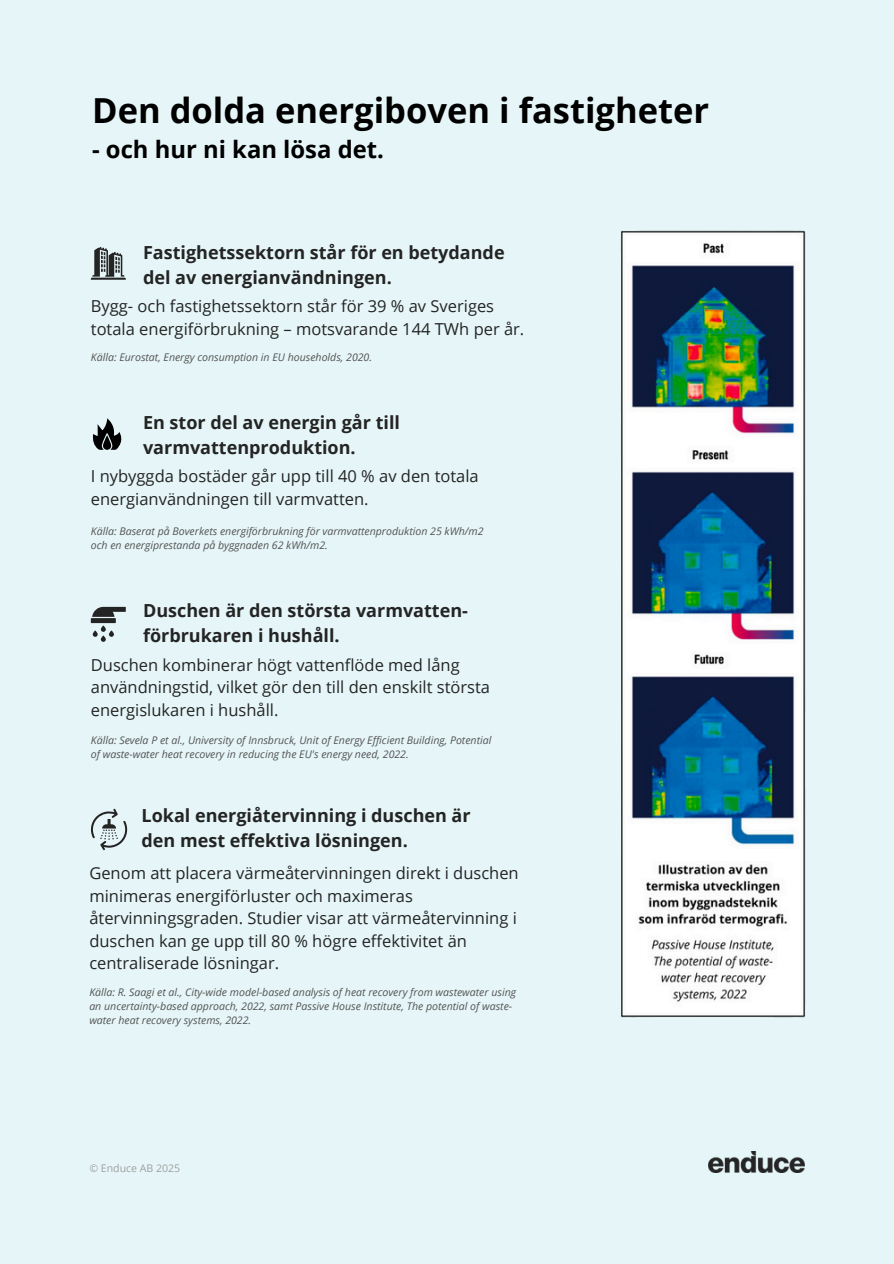
<style>
.page{position:relative;width:894px;height:1264px;background:#fff}
.page>*{position:absolute;margin:0;border:0;box-sizing:border-box;transform-origin:0 0}
.t1{font:700 34.5px "Open Sans";color:#000}
.t2{font:700 23.85px "Open Sans";color:#000}
.t3{font:700 18px/24.8px "Open Sans";color:#242424}
.t4{font:16.5px/22.5px "Open Sans";color:#242424}
.t5{font:italic 10.5px/14.1px "Open Sans";color:#545454}
.t6{font:10.5px "Open Sans";color:#a0a0a0}
</style>
<div class="page">
<div style="left:0;top:0;width:893px;height:1263px;background:#e6f6f8"></div>
<svg style="left:91px;top:808px;width:37px;height:42px"></svg>
<svg style="left:91px;top:247px;width:35px;height:32px"></svg>
<div style="left:91px;top:618px;width:25px;height:5px;background:#242424"></div>
<svg style="left:93px;top:625px;width:21px;height:16px"></svg>
<svg style="left:92px;top:607px;width:34px;height:10px"></svg>
<img style="left:620px;top:230px;width:186px;height:788px">
<svg style="left:92px;top:418px;width:30px;height:32px"></svg>
<img style="left:708px;top:1151px;width:95px;height:21px">
<p class="t1" style="left:92px;top:86px;width:618px">Den dolda energiboven i fastigheter</p>
<p class="t2" style="left:92px;top:132px;width:293px">- och hur ni kan lösa det.</p>
<p class="t3" style="left:143px;top:240px;width:363px">Fastighetssektorn står för en betydande del av energianvändningen.</p>
<h2 class="t4" style="left:91px;top:294px;width:435px">Bygg- och fastighetssektorn står för 39 % av Sveriges totala energiförbrukning – motsvarande 144 TWh per år.</h2>
<h3 class="t5" style="left:91px;top:350px;width:283px">Källa: Eurostat, Energy consumption in EU households, 2020.</h3>
<p class="t3" style="left:143px;top:410px;width:258px">En stor del av energin går till varmvattenproduktion.</p>
<h3 class="t4" style="left:91px;top:464px;width:389px">I nybyggda bostäder går upp till 40 % av den totala energianvändningen till varmvatten.</h3>
<p class="t5" style="left:91px;top:524px;width:394px">Källa: Baserat på Boverkets energiförbrukning för varmvattenproduktion 25 kWh/m2 och en energiprestanda på byggnaden 62 kWh/m2.</p>
<p class="t3" style="left:143px;top:598px;width:326px">Duschen är den största varmvatten&shy;förbrukaren i hushåll.</p>
<h2 class="t4" style="left:91px;top:653px;width:400px">Duschen kombinerar högt vattenflöde med lång användningstid, vilket gör den till den enskilt största energislukaren i hushåll.</h2>
<h2 class="t5" style="left:91px;top:732px;width:402px">Källa: Sevela P et al., University of Innsbruck, Unit of Energy Efficient Building, Potential of waste-water heat recovery in reducing the EU's energy need, 2022.</h2>
<p class="t3" style="left:141px;top:802px;width:330px">Lokal energiåtervinning i duschen är den mest effektiva lösningen.</p>
<h1 class="t4" style="left:89px;top:861px;width:431px">Genom att placera värmeåtervinningen direkt i duschen minimeras energiförluster och maximeras återvinningsgraden. Studier visar att värmeåtervinning i duschen kan ge upp till 80 % högre effektivitet än centraliserade lösningar.</h1>
<p class="t5" style="left:89px;top:985px;width:428px">Källa: R. Saagi et al., City-wide model-based analysis of heat recovery from wastewater using an uncertainty-based approach, 2022, samt Passive House Institute, The potential of waste&shy;water heat recovery systems, 2022.</p>
<h3 class="t6" style="left:89px;top:1160px;width:92px">© Enduce AB 2025</h3>
</div>
